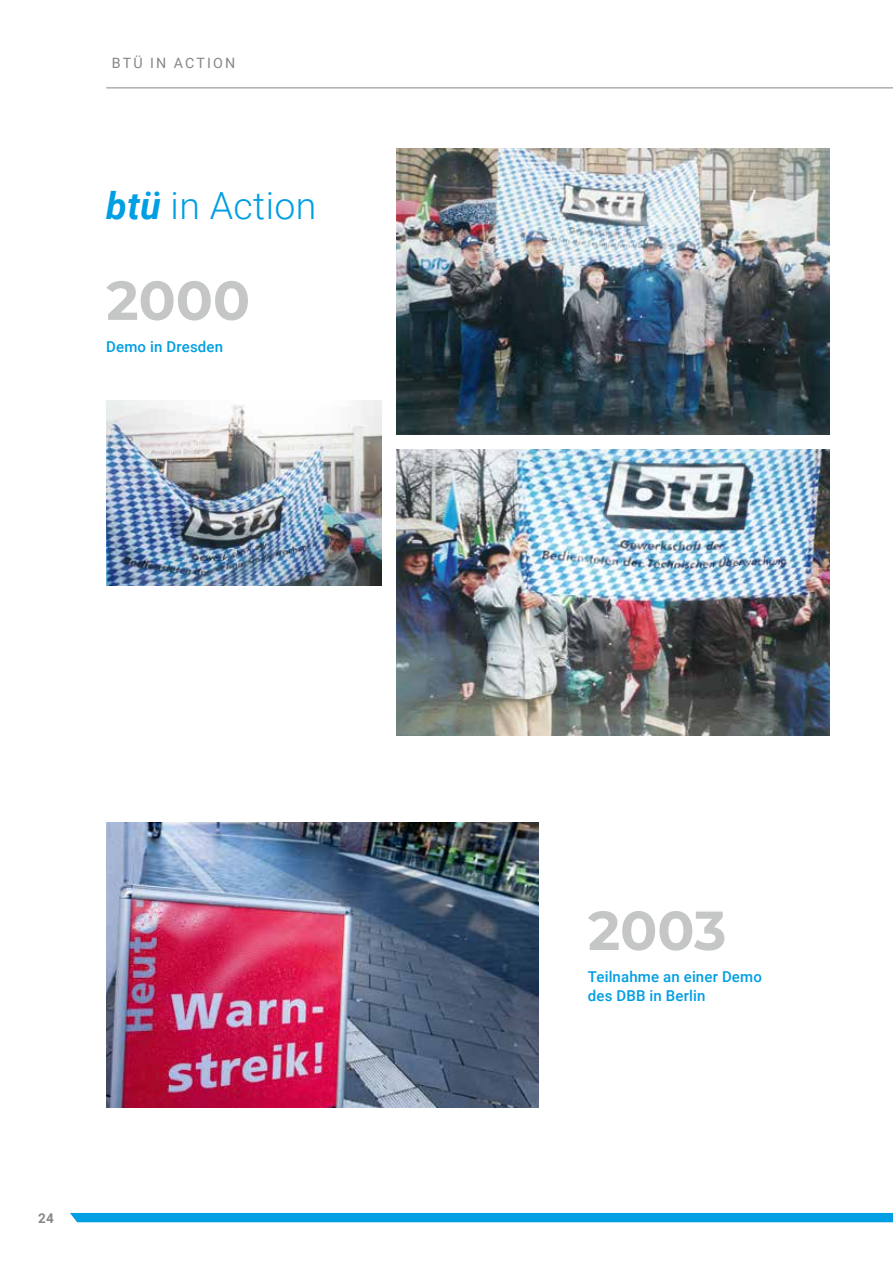
<style>
.page{position:relative;width:893px;height:1263px;background:#fff}
.page>*{position:absolute;margin:0;border:0;box-sizing:border-box;transform-origin:0 0}
.t1{font:700 54.75px "Montserrat";color:#c5c6c6}
.t2{font:300 37.5px "Roboto";letter-spacing:.01em;color:#009ee3}
.t3{font:500 15px/19.5px "Roboto";letter-spacing:.01em;color:#009ee3}
.t4{font:14.25px "Roboto";letter-spacing:.155em;color:#868786}
.t5{font:700 13.5px "Roboto";color:#868786}
.s1{font-weight:700;font-style:italic}
</style>
<div class="page">
<div style="left:70px;top:1213px;width:823px;height:9px;background:#009ee3"></div>
<hr style="left:106px;top:88px;width:787px;height:1px;background:#868786">
<img style="left:397px;top:149px;width:433px;height:285px">
<img style="left:106px;top:823px;width:432px;height:285px">
<img style="left:397px;top:450px;width:433px;height:285px">
<img style="left:106px;top:400px;width:275px;height:185px">
<p class="t4" style="left:112px;top:53px;width:125px">BTÜ IN ACTION</p>
<h2 class="t2" style="left:106px;top:180px;width:212px"><span class="s1">btü</span> in Action</h2>
<h1 class="t1" style="left:106px;top:261px;width:145px">2000</h1>
<p class="t3" style="left:106px;top:336px;width:118px">Demo in Dresden</p>
<p class="t5" style="left:38px;top:1208px;width:17px">24</p>
<h1 class="t1" style="left:588px;top:891px;width:140px">2003</h1>
<p class="t3" style="left:588px;top:966px;width:175px">Teilnahme an einer Demo des DBB in Berlin</p>
</div>
